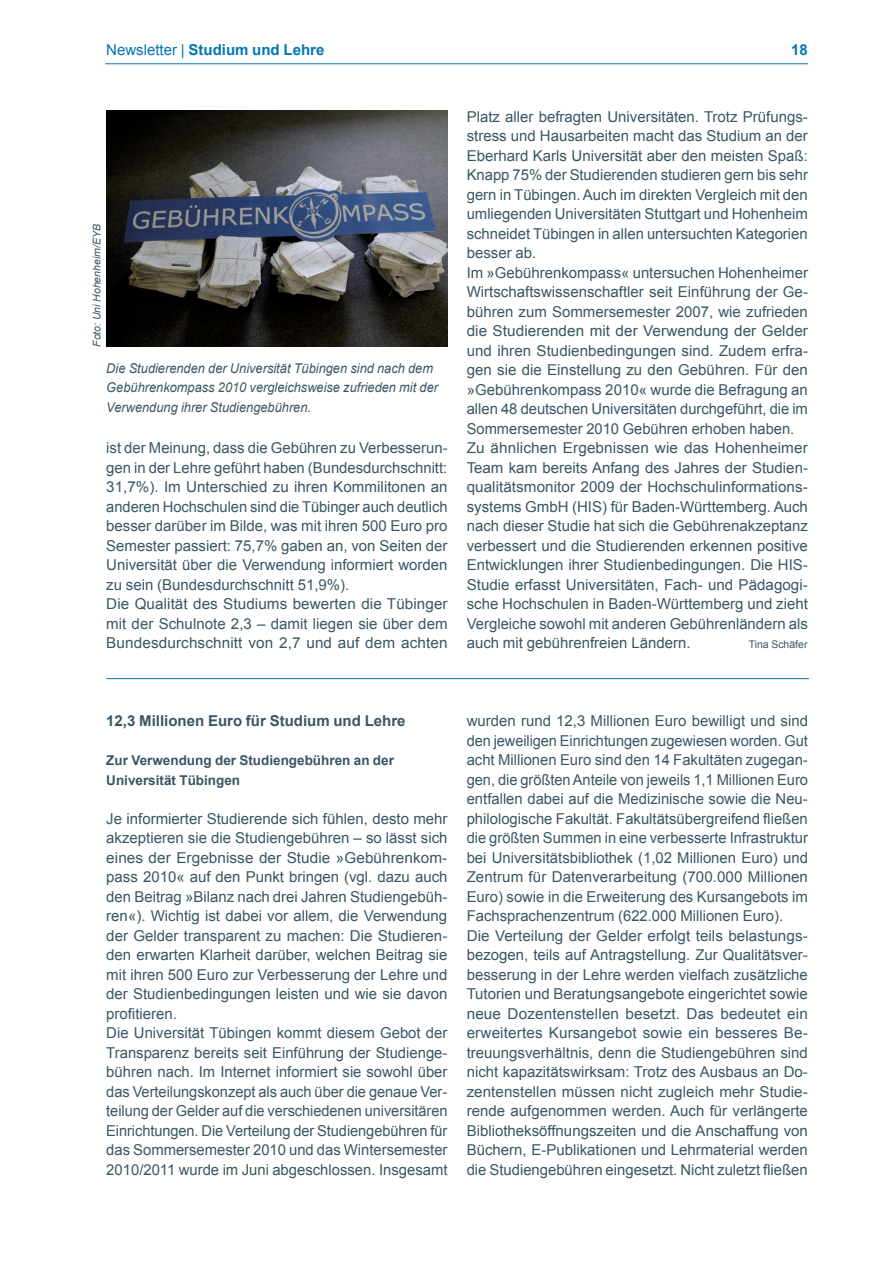
<style>
.page{position:relative;width:893px;height:1263px;background:#fff}
.page>*{position:absolute;margin:0;border:0;box-sizing:border-box;transform-origin:0 0}
.t1{font:15px/19.5px "Arial";color:#395664}
.t2{font:700 15px "Arial";color:#395664}
.t3{font:700 15px "Arial";color:#0077b1}
.t4{font:italic 13.5px/19.5px "Arial";color:#395664;scale:.95 1}
.t5{font:700 13.5px/19.5px "Arial";color:#395664}
.t6{font:italic 10.5px "Arial";color:#395664}
.t7{font:10.5px "Arial";color:#395664}
.s1{font-weight:400}
</style>
<div class="page">
<hr style="left:105px;top:63px;width:703px;height:1px;background:#0077b1">
<hr style="left:106px;top:678px;width:703px;height:1px;background:#0077b1">
<img style="left:106px;top:111px;width:342px;height:235px">
<p class="t3" style="left:106px;top:42px;width:220px"><span class="s1">Newsletter |</span> Studium und Lehre</p>
<p class="t3" style="left:791px;top:42px;width:18px">18</p>
<p class="t6" style="left:91px;top:347px;width:124px;rotate:-90deg">Foto: Uni Hohenheim/EYB</p>
<p class="t4" style="left:106px;top:358px;width:351px">Die Studierenden der Universität Tübingen sind nach dem<br>Gebührenkompass 2010 vergleichsweise zufrieden mit der<br>Verwendung ihrer Studiengebühren.</p>
<p class="t1" style="left:106px;top:438px;width:343px">ist der Meinung, dass die Gebühren zu Verbesserun&shy;gen in der Lehre geführt haben (Bundesdurchschnitt:<br>31,7%). Im Unterschied zu ihren Kommilitonen an anderen Hochschulen sind die Tübinger auch deutlich besser darüber im Bilde, was mit ihren 500 Euro pro Semester passiert: 75,7% gaben an, von Seiten der Universität über die Verwendung informiert worden zu sein (Bundesdurchschnitt 51,9%).<br>Die Qualität des Studiums bewerten die Tübinger mit der Schulnote 2,3 – damit liegen sie über dem Bundesdurchschnitt von 2,7 und auf dem achten</p>
<p class="t1" style="left:467px;top:107px;width:343px">Platz aller befragten Universitäten. Trotz Prüfungs&shy;stress und Hausarbeiten macht das Studium an der Eberhard Karls Universität aber den meisten Spaß:<br>Knapp 75% der Studierenden studieren gern bis sehr gern in Tübingen. Auch im direkten Vergleich mit den umliegenden Universitäten Stuttgart und Hohenheim schneidet Tübingen in allen untersuchten Kategorien besser ab.<br>Im »Gebührenkompass« untersuchen Hohenheimer Wirtschaftswissenschaftler seit Einführung der Ge&shy;bühren zum Sommersemester 2007, wie zufrieden die Studierenden mit der Verwendung der Gelder und ihren Studienbedingungen sind. Zudem erfra&shy;gen sie die Einstellung zu den Gebühren. Für den »Gebührenkompass 2010« wurde die Befragung an allen 48 deutschen Universitäten durchgeführt, die im Sommersemester 2010 Gebühren erhoben haben.<br>Zu ähnlichen Ergebnissen wie das Hohenheimer Team kam bereits Anfang des Jahres der Studien&shy;qualitätsmonitor 2009 der Hochschulinformations&shy;systems GmbH (HIS) für Baden-Württemberg. Auch nach dieser Studie hat sich die Gebührenakzeptanz verbessert und die Studierenden erkennen positive Entwicklungen ihrer Studienbedingungen. Die HIS-Studie erfasst Universitäten, Fach- und Pädagogi&shy;sche Hochschulen in Baden-Württemberg und zieht Vergleiche sowohl mit anderen Gebührenländern als auch mit gebührenfreien Ländern.</p>
<p class="t7" style="left:749px;top:638px;width:60px">Tina Schäfer</p>
<p class="t2" style="left:106px;top:712px;width:301px">12,3 Millionen Euro für Studium und Lehre</p>
<p class="t5" style="left:106px;top:751px;width:289px">Zur Verwendung der Studiengebühren an der<br>Universität Tübingen</p>
<p class="t1" style="left:106px;top:809px;width:343px">Je informierter Studierende sich fühlen, desto mehr akzeptieren sie die Studiengebühren – so lässt sich eines der Ergebnisse der Studie »Gebührenkom&shy;pass 2010« auf den Punkt bringen (vgl. dazu auch den Beitrag »Bilanz nach drei Jahren Studiengebüh&shy;ren«). Wichtig ist dabei vor allem, die Verwendung der Gelder transparent zu machen: Die Studieren&shy;den erwarten Klarheit darüber, welchen Beitrag sie mit ihren 500 Euro zur Verbesserung der Lehre und der Studienbedingungen leisten und wie sie davon profitieren.<br>Die Universität Tübingen kommt diesem Gebot der Transparenz bereits seit Einführung der Studienge&shy;bühren nach. Im Internet informiert sie sowohl über das Verteilungskonzept als auch über die genaue Ver&shy;teilung der Gelder auf die verschiedenen universitären Einrichtungen. Die Verteilung der Studiengebühren für das Sommersemester 2010 und das Wintersemester 2010/2011 wurde im Juni abgeschlossen. Insgesamt</p>
<p class="t1" style="left:467px;top:711px;width:343px">wurden rund 12,3 Millionen Euro bewilligt und sind den jeweiligen Einrichtungen zugewiesen worden. Gut acht Millionen Euro sind den 14 Fakultäten zugegan&shy;gen, die größten Anteile von jeweils 1,1 Millionen Euro entfallen dabei auf die Medizinische sowie die Neu&shy;philologische Fakultät. Fakultätsübergreifend fließen die größten Summen in eine verbesserte Infrastruktur bei Universitätsbibliothek (1,02 Millionen Euro) und Zentrum für Datenverarbeitung (700.000 Millionen Euro) sowie in die Erweiterung des Kursangebots im Fachsprachenzentrum (622.000 Millionen Euro).<br>Die Verteilung der Gelder erfolgt teils belastungs&shy;bezogen, teils auf Antragstellung. Zur Qualitätsver&shy;besserung in der Lehre werden vielfach zusätzliche Tutorien und Beratungsangebote eingerichtet sowie neue Dozentenstellen besetzt. Das bedeutet ein erweitertes Kursangebot sowie ein besseres Be&shy;treuungsverhältnis, denn die Studiengebühren sind nicht kapazitätswirksam: Trotz des Ausbaus an Do&shy;zentenstellen müssen nicht zugleich mehr Studie&shy;rende aufgenommen werden. Auch für verlängerte Bibliotheksöffnungszeiten und die Anschaffung von Büchern, E-Publikationen und Lehrmaterial werden die Studiengebühren eingesetzt. Nicht zuletzt fließen</p>
</div>
